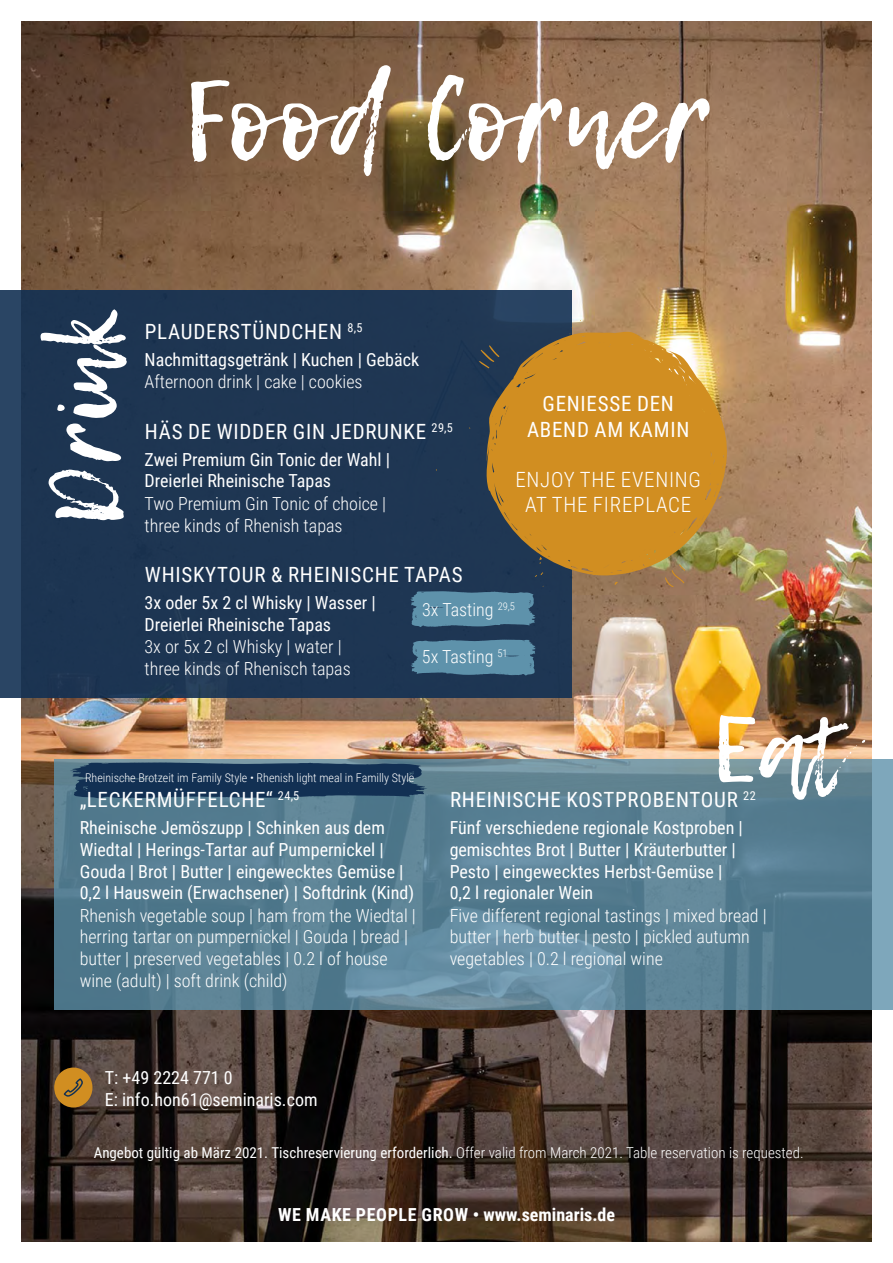
<style>
.page{position:relative;width:893px;height:1263px;background:#fff}
.page>*{position:absolute;margin:0;border:0;box-sizing:border-box;transform-origin:0 0}
.t1{font:109.5px "Lemon Tuesday";letter-spacing:.02em;color:#fff}
.t2{font:93px "Lemon Tuesday";letter-spacing:.02em;color:#fff}
.t3{font:21px/25.2px "Roboto Condensed";letter-spacing:.035em;color:#fff;text-align:center}
.t4{font:300 21px/25.2px "Roboto Condensed";letter-spacing:.035em;color:#fff;text-align:center}
.t5{font:18px/21.6px "Roboto Condensed";color:#fff}
.t6{font:300 18px/21.6px "Roboto Condensed";color:#fff}
.t7{font:700 18px "Roboto Condensed";letter-spacing:.035em;color:#fff}
.t8{font:15px "Roboto Condensed";color:#fff}
.t9{font:300 12px "Roboto Condensed";color:#fff}
.s1{font-weight:300}
</style>
<div class="page">
<img style="left:21px;top:21px;width:851px;height:1221px">
<svg style="left:54px;top:759px;width:839px;height:251px;background:#5b8195"></svg>
<svg style="left:70px;top:762px;width:357px;height:36px;background:#1b3a5a"></svg>
<div style="left:0;top:290px;width:572px;height:407px;background:#1e3652"></div>
<svg style="left:410px;top:591px;width:126px;height:36px;background:#5686a0"></svg>
<svg style="left:411px;top:639px;width:125px;height:36px;background:#5687a0"></svg>
<img style="left:486px;top:331px;width:242px;height:245px">
<svg style="left:498px;top:346px;width:214px;height:220px;fill:#d18e21"></svg>
<svg style="left:535px;top:572px;width:8px;height:5px"></svg>
<svg style="left:539px;top:557px;width:3px;height:6px"></svg>
<svg style="left:697px;top:493px;width:25px;height:10px"></svg>
<svg style="left:703px;top:465px;width:3px;height:15px"></svg>
<svg style="left:632px;top:551px;width:9px;height:4px"></svg>
<svg style="left:569px;top:327px;width:4px;height:7px"></svg>
<svg style="left:512px;top:387px;width:7px;height:5px"></svg>
<svg style="left:649px;top:511px;width:57px;height:76px;background:#a98743"></svg>
<svg style="left:479px;top:345px;width:21px;height:24px"></svg>
<div style="left:497px;top:350px;width:209px;height:209px;background:#d18e21;border-radius:50%"></div>
<div style="left:54px;top:1067px;width:38px;height:40px;background:#d18e21;border-radius:50%"></div>
<svg style="left:64px;top:1078px;width:19px;height:19px"></svg>
<h1 class="t1" style="left:183px;top:57px;width:528px">Food Corner</h1>
<h2 class="t2" style="left:31px;top:526px;width:218px;rotate:-90deg">Drink</h2>
<p class="t3" style="left:145px;top:318px;width:219px">PLAUDERSTÜNDCHEN <sup>8,5</sup></p>
<p class="t5" style="left:145px;top:348px;width:276px">Nachmittagsgetränk | Kuchen | Gebäck</p>
<p class="t6" style="left:145px;top:371px;width:220px">Afternoon drink | cake | cookies</p>
<p class="t3" style="left:145px;top:418px;width:309px">HÄS DE WIDDER GIN JEDRUNKE <sup>29,5</sup></p>
<p class="t5" style="left:145px;top:448px;width:247px">Zwei Premium Gin Tonic der Wahl |<br>Dreierlei Rheinische Tapas</p>
<p class="t6" style="left:145px;top:492px;width:243px">Two Premium Gin Tonic of choice | three kinds of Rhenish tapas</p>
<p class="t3" style="left:145px;top:561px;width:319px">WHISKYTOUR &amp; RHEINISCHE TAPAS</p>
<p class="t5" style="left:145px;top:591px;width:233px">3x oder 5x 2 cl Whisky | Wasser |<br>Dreierlei Rheinische Tapas</p>
<p class="t6" style="left:145px;top:635px;width:208px">3x or 5x 2 cl Whisky | water | three kinds of Rhenisch tapas</p>
<p class="t3" style="left:527px;top:390px;width:164px">GENIESSE DEN<br>ABEND AM KAMIN</p>
<p class="t4" style="left:515px;top:466px;width:187px">ENJOY THE EVENING<br>AT THE FIREPLACE</p>
<p class="t6" style="left:422px;top:598px;width:94px">3x Tasting <sup>29,5</sup></p>
<p class="t6" style="left:422px;top:645px;width:87px">5x Tasting <sup>51</sup></p>
<p class="t9" style="left:85px;top:769px;width:331px">Rheinische Brotzeit im Family Style • Rhenish light meal in Familly Style</p>
<p class="t3" style="left:80px;top:787px;width:221px">„LECKERMÜFFELCHE“ <sup>24,5</sup></p>
<p class="t5" style="left:80px;top:816px;width:336px">Rheinische Jemöszupp | Schinken aus dem Wiedtal | Herings-Tartar auf Pumpernickel | Gouda | Brot | Butter | eingewecktes Gemüse | 0,2 l Hauswein (Erwachsener) | Softdrink (Kind)</p>
<p class="t6" style="left:80px;top:904px;width:338px">Rhenish vegetable soup | ham from the Wiedtal | herring tartar on pumpernickel | Gouda | bread | butter | preserved vegetables | 0.2 l of house wine (adult) | soft drink (child)</p>
<p class="t5" style="left:105px;top:1066px;width:214px">T: +49 2224 771 0<br>E: info.hon61@seminaris.com</p>
<h2 class="t2" style="left:712px;top:695px;width:142px">Eat</h2>
<p class="t3" style="left:450px;top:787px;width:307px">RHEINISCHE KOSTPROBENTOUR <sup>22</sup></p>
<p class="t5" style="left:450px;top:816px;width:295px">Fünf verschiedene regionale Kostproben | gemischtes Brot | Butter | Kräuterbutter | Pesto | eingewecktes Herbst-Gemüse | 0,2 l regionaler Wein</p>
<p class="t6" style="left:450px;top:904px;width:319px">Five different regional tastings | mixed bread | butter | herb butter | pesto | pickled autumn vegetables | 0.2 l regional wine</p>
<p class="t8" style="left:94px;top:1142px;width:711px">Angebot gültig ab März 2021. Tischreservierung erforderlich. <span class="s1">Offer valid from March 2021. Table reservation is requested.</span></p>
<p class="t7" style="left:278px;top:1202px;width:338px">WE MAKE PEOPLE GROW • www.seminaris.de</p>
</div>
